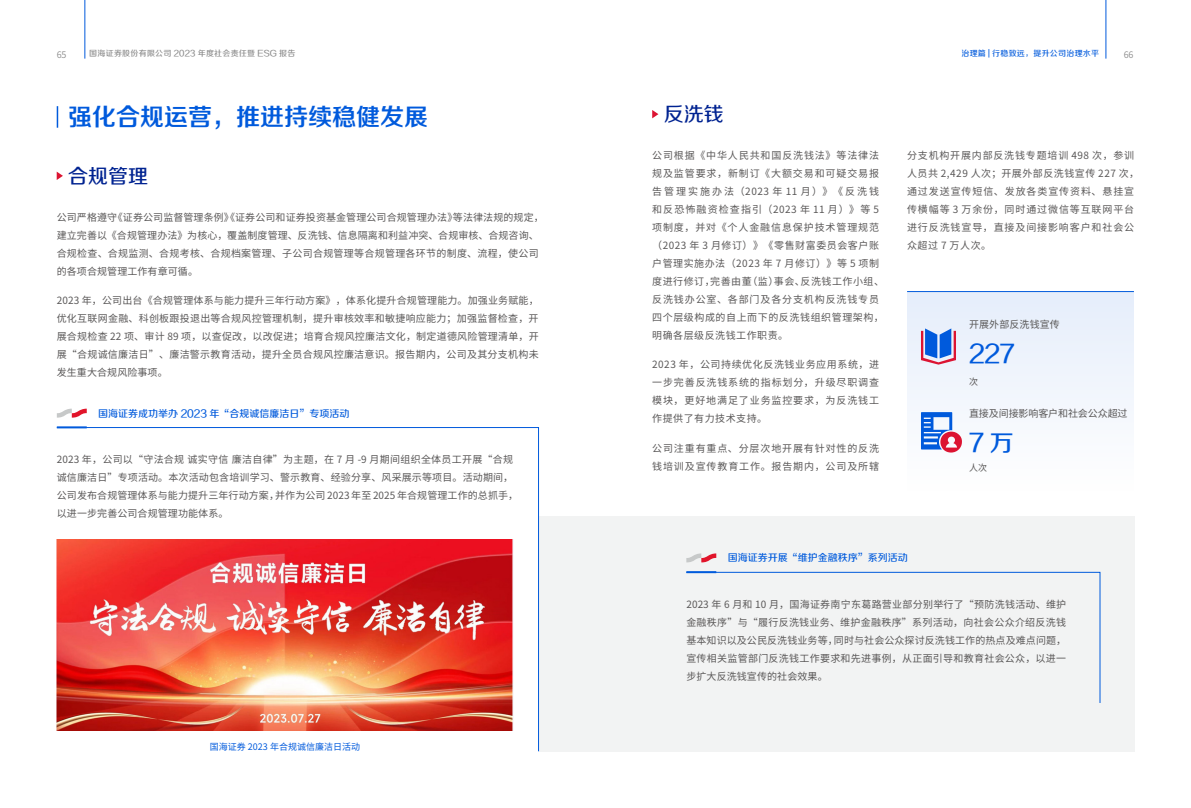
<style>
.page{position:relative;width:1191px;height:808px;background:#fff}
.page>*{position:absolute;margin:0;border:0;box-sizing:border-box;transform-origin:0 0}
.t1{font:24px "FZZZHONGJW GB1 0";color:#005adc}
.t2{font:24px "FZZZHUNHJW GB1 0";color:#005adc}
.t3{font:20px "FZZZHUNHJW GB1 0";color:#002391}
.t4{font:10px/18px "Source Han Sans CN";letter-spacing:.03em;color:#595757;text-align:justify}
.t5{font:10px/18px "Source Han Sans CN";letter-spacing:.085em;color:#595757}
.t6{font:10px/18px "Source Han Sans CN";letter-spacing:.01em;color:#595757}
.t7{font:10px "FZZZHUNHJW GB1 0";color:#005adc}
.t8{font:10px "Source Han Sans CN";letter-spacing:-.01em;color:#595757}
.t9{font:9px "Source Han Sans CN";color:#005adc}
.t10{font:9px "Source Han Sans CN";color:#898989}
.t11{font:9px "Source Han Sans CN";color:#595757}
.t12{font:8px "FZZZHUNHJW GB1 0";letter-spacing:.03em;color:#898989}
.t13{font:8px "FZZZHUNHJW GB1 0";letter-spacing:.03em;color:#005adc}
</style>
<div class="page">
<div style="left:539px;top:516px;width:595px;height:235px;background:#f2f3f3"></div>
<svg style="left:57px;top:106px;width:1px;height:22px"></svg>
<svg style="left:57px;top:172px;width:6px;height:8px"></svg>
<svg style="left:56px;top:427px;width:483px;height:325px"></svg>
<svg style="left:57px;top:409px;width:30px;height:9px"></svg>
<hr style="left:57px;top:426px;width:30px;height:2px;background:#005adc">
<img style="left:57px;top:539px;width:456px;height:191px">
<svg style="left:652px;top:110px;width:6px;height:8px"></svg>
<svg style="left:907px;top:292px;width:227px;height:161px;fill:#eff4fc"></svg>
<hr style="left:907px;top:291px;width:227px;height:1px;background:#005adc">
<svg style="left:921px;top:328px;width:35px;height:37px"></svg>
<svg style="left:921px;top:412px;width:41px;height:40px"></svg>
<div style="left:686px;top:572px;width:414px;height:131px;background:#f2f3f3"></div>
<svg style="left:686px;top:553px;width:30px;height:9px"></svg>
<hr style="left:686px;top:571px;width:30px;height:2px;background:#005adc">
<hr style="left:84px;top:0;width:1px;height:59px;background:#005adc">
<hr style="left:1105px;top:0;width:1px;height:59px;background:#005adc">
<p class="t10" style="left:57px;top:49px;width:11px">65</p>
<p class="t12" style="left:89px;top:49px;width:207px">国海证券股份有限公司 2023 年度社会责任暨 ESG 报告</p>
<p class="t13" style="left:961px;top:49px;width:139px">治理篇 | 行稳致远，提升公司治理水平</p>
<p class="t10" style="left:1123px;top:49px;width:11px">66</p>
<h1 class="t1" style="left:68px;top:104px;width:362px">强化合规运营，推进持续稳健发展</h1>
<h2 class="t3" style="left:68px;top:165px;width:81px">合规管理</h2>
<p class="t6" style="left:57px;top:208px;width:488px">公司严格遵守《证券公司监督管理条例》《证券公司和证券投资基金管理公司合规管理办法》等法律法规的规定，建立完善以《合规管理办法》为核心，覆盖制度管理、反洗钱、信息隔离和利益冲突、合规审核、合规咨询、合规检查、合规监测、合规考核、合规档案管理、子公司合规管理等合规管理各环节的制度、流程，使公司的各项合规管理工作有章可循。</p>
<p class="t4" style="left:57px;top:292px;width:483px">2023 年，公司出台《合规管理体系与能力提升三年行动方案》，体系化提升合规管理能力。加强业务赋能，优化互联网金融、科创板跟投退出等合规风控管理机制，提升审核效率和敏捷响应能力；加强监督检查，开展合规检查 22 项、审计 89 项，以查促改，以改促进；培育合规风控廉洁文化，制定道德风险管理清单，开展“合规诚信廉洁日”、廉洁警示教育活动，提升全员合规风控廉洁意识。报告期内，公司及其分支机构未发生重大合规风险事项。</p>
<p class="t7" style="left:98px;top:408px;width:253px">国海证券成功举办 2023 年“合规诚信廉洁日”专项活动</p>
<p class="t6" style="left:57px;top:450px;width:463px">2023 年，公司以“守法合规 诚实守信 廉洁自律”为主题，在 7 月 -9 月期间组织全体员工开展“合规诚信廉洁日”专项活动。本次活动包含培训学习、警示教育、经验分享、风采展示等项目。活动期间，公司发布合规管理体系与能力提升三年行动方案，并作为公司 2023 年至 2025 年合规管理工作的总抓手，以进一步完善公司合规管理功能体系。</p>
<p class="t9" style="left:210px;top:742px;width:152px">国海证券 2023 年合规诚信廉洁日活动</p>
<h2 class="t3" style="left:663px;top:104px;width:61px">反洗钱</h2>
<p class="t5" style="left:652px;top:147px;width:233px">公司根据《中华人民共和国反洗钱法》等法律法规及监管要求，新制订《大额交易和可疑交易报告管理实施办法（2023 年 11 月）》《反洗钱和反恐怖融资检查指引（2023 年 11 月）》等 5项制度，并对《个人金融信息保护技术管理规范（2023 年 3 月修订）》《零售财富委员会客户账户管理实施办法（2023 年 7 月修订）》等 5 项制度进行修订，完善由董（监）事会、反洗钱工作小组、反洗钱办公室、各部门及各分支机构反洗钱专员四个层级构成的自上而下的反洗钱组织管理架构，明确各层级反洗钱工作职责。</p>
<p class="t4" style="left:652px;top:356px;width:228px">2023 年，公司持续优化反洗钱业务应用系统，进一步完善反洗钱系统的指标划分，升级尽职调查模块，更好地满足了业务监控要求，为反洗钱工作提供了有力技术支持。</p>
<p class="t5" style="left:652px;top:439px;width:228px">公司注重有重点、分层次地开展有针对性的反洗钱培训及宣传教育工作。报告期内，公司及所辖</p>
<p class="t5" style="left:907px;top:147px;width:234px">分支机构开展内部反洗钱专题培训 498 次，参训人员共 2,429 人次；开展外部反洗钱宣传 227 次，通过发送宣传短信、发放各类宣传资料、悬挂宣传横幅等 3 万余份，同时通过微信等互联网平台进行反洗钱宣导，直接及间接影响客户和社会公众超过 7 万人次。</p>
<p class="t6" style="left:969px;top:316px;width:92px">开展外部反洗钱宣传</p>
<h1 class="t2" style="left:969px;top:340px;width:47px">227</h1>
<p class="t11" style="left:969px;top:377px;width:10px">次</p>
<p class="t8" style="left:969px;top:407px;width:160px">直接及间接影响客户和社会公众超过</p>
<h1 class="t2" style="left:969px;top:430px;width:46px">7万</h1>
<p class="t11" style="left:969px;top:462px;width:20px">人次</p>
<p class="t7" style="left:727px;top:552px;width:181px">国海证券开展“维护金融秩序”系列活动</p>
<p class="t4" style="left:686px;top:595px;width:381px">2023 年 6 月和 10 月，国海证券南宁东葛路营业部分别举行了“预防洗钱活动、维护金融秩序”与“履行反洗钱业务、维护金融秩序”系列活动，向社会公众介绍反洗钱基本知识以及公民反洗钱业务等，同时与社会公众探讨反洗钱工作的热点及难点问题，宣传相关监管部门反洗钱工作要求和先进事例，从正面引导和教育社会公众，以进一步扩大反洗钱宣传的社会效果。</p>
</div>
